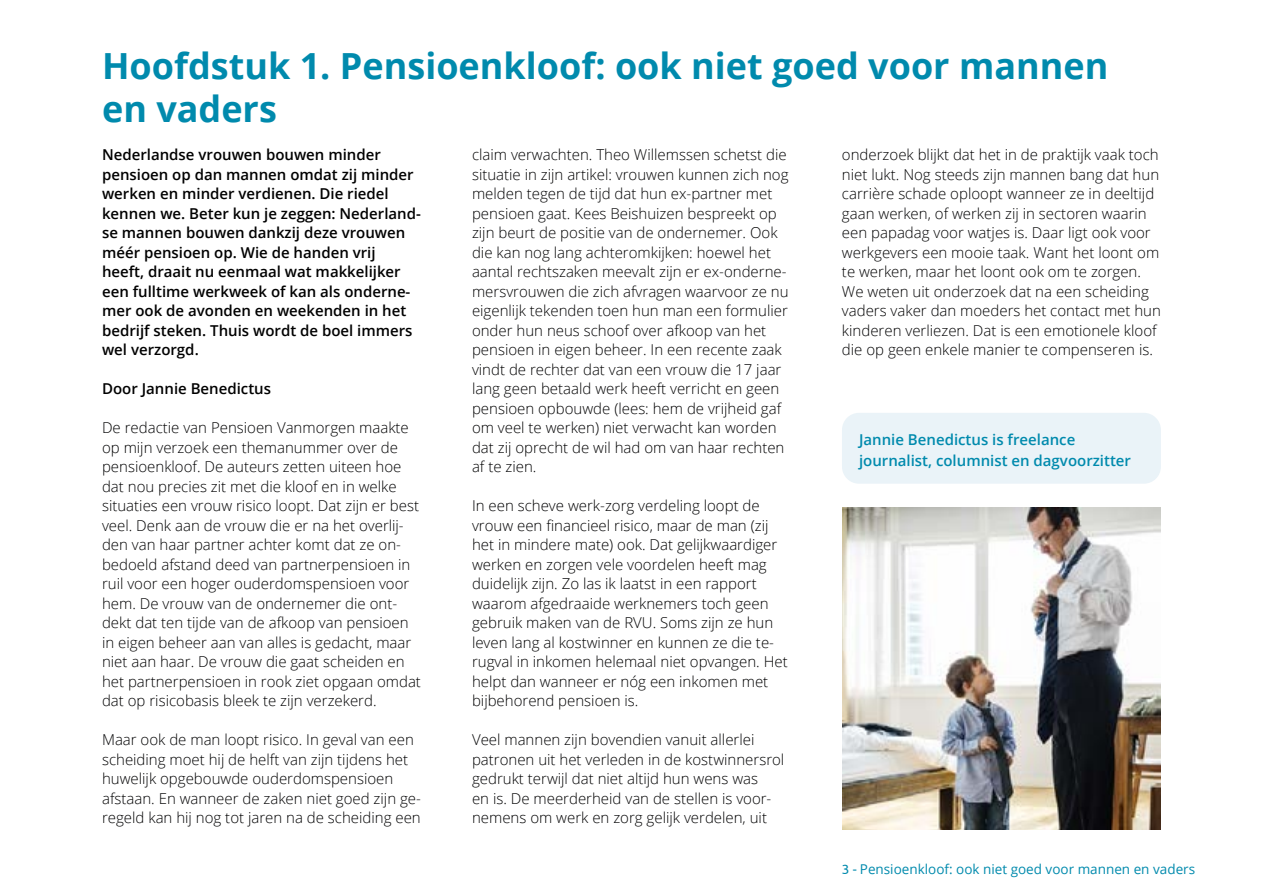
<style>
.page{position:relative;width:1263px;height:893px;background:#fff}
.page>*{position:absolute;margin:0;border:0;box-sizing:border-box;transform-origin:0 0}
.t1{font:700 36px/43.2px "Open Sans";color:#008aad}
.t2{font:300 15px/19.5px "Open Sans";color:#020203}
.t3{font:600 15px/19.5px "Open Sans";color:#000}
.t4{font:600 15px/21px "Open Sans";color:#008aad}
.t5{font:13.5px "Open Sans";color:#008aad}
.s1{font-family:"Ubuntu"}
</style>
<div class="page">
<img style="left:842px;top:507px;width:319px;height:322px">
<div style="left:842px;top:413px;width:319px;height:71px;background:#eaf3f8;border-radius:17px"></div>
<h1 class="t1" style="left:102px;top:43px;width:1008px">Hoofdstuk 1. Pensioenkloof: ook niet goed voor mannen en vaders</h1>
<p class="t3" style="left:102px;top:145px;width:320px">Nederlandse vrouwen bouwen minder pensioen op dan mannen omdat zij minder werken en minder verdienen. Die riedel kennen we. Beter kun je zeggen: Nederland&shy;se mannen bouwen dankzij deze vrouwen méér pensioen op. Wie de handen vrij heeft, draait nu eenmaal wat makkelijker een fulltime werkweek of kan als onderne&shy;mer ook de avonden en weekenden in het bedrijf steken. Thuis wordt de boel immers wel verzorgd.</p>
<p class="t3" style="left:102px;top:379px;width:171px">Door Jannie Benedictus</p>
<p class="t2" style="left:102px;top:418px;width:320px">De redactie van Pensioen Vanmorgen maakte op mijn verzoek een themanummer over de pensioenkloof. De auteurs zetten uiteen hoe dat nou precies zit met die kloof en in welke situaties een vrouw risico loopt. Dat zijn er best veel. Denk aan de vrouw die er na het overlij&shy;den van haar partner achter komt dat ze on&shy;bedoeld afstand deed van partnerpensioen in ruil voor een hoger ouderdomspensioen voor hem. De vrouw van de ondernemer die ont&shy;dekt dat ten tijde van de afkoop van pensioen in eigen beheer aan van alles is gedacht, maar niet aan haar. De vrouw die gaat scheiden en het partnerpensioen in rook ziet opgaan omdat dat op risicobasis bleek te zijn verzekerd.</p>
<p class="t2" style="left:102px;top:730px;width:320px">Maar ook de man loopt risico. In geval van een scheiding moet hij de helft van zijn tijdens het huwelijk opgebouwde ouderdomspensioen afstaan. En wanneer de zaken niet goed zijn ge&shy;regeld kan hij nog tot jaren na de scheiding een</p>
<p class="t2" style="left:842px;top:145px;width:320px">onderzoek blijkt dat het in de praktijk vaak toch niet lukt. Nog steeds zijn mannen bang dat hun carrière schade oploopt wanneer ze in deeltijd gaan werken, of werken zij in sectoren waarin een papadag voor watjes is. Daar ligt ook voor werkgevers een mooie taak. Want het loont om te werken, maar het loont ook om te zorgen.<br>We weten uit onderzoek dat na een scheiding vaders vaker dan moeders het contact met hun kinderen verliezen. Dat is een emotionele kloof die op geen enkele manier te compenseren is.</p>
<p class="t2" style="left:472px;top:145px;width:318px">claim verwachten. Theo Willemssen schetst die situatie in zijn artikel: vrouwen kunnen zich nog melden tegen de tijd dat hun ex-partner met pensioen gaat. Kees Beishuizen bespreekt op zijn beurt de positie van de ondernemer. Ook die kan nog lang achteromkijken: hoewel het aantal rechtszaken meevalt zijn er ex-onderne&shy;mersvrouwen die zich afvragen waarvoor ze nu eigenlijk tekenden toen hun man een formulier onder hun neus schoof over afkoop van het pensioen in eigen beheer. In een recente zaak vindt de rechter dat van een vrouw die 17 jaar lang geen betaald werk heeft verricht en geen pensioen opbouwde (lees: hem de vrijheid gaf om veel te werken) niet verwacht kan worden dat zij oprecht de wil had om van haar rechten af te zien.</p>
<p class="t2" style="left:472px;top:496px;width:317px">In een scheve werk-zorg verdeling loopt de vrouw een financieel risico, maar de man (zij het in mindere mate) ook. Dat gelijkwaardiger werken en zorgen vele voordelen heeft mag duidelijk zijn. Zo las ik laatst in een rapport waarom afgedraaide werknemers toch geen gebruik maken van de RVU. Soms zijn ze hun leven lang al kostwinner en kunnen ze die te&shy;rugval in inkomen helemaal niet opvangen. Het helpt dan wanneer er nóg een inkomen met bijbehorend pensioen is.</p>
<p class="t2" style="left:472px;top:730px;width:314px">Veel mannen zijn bovendien vanuit allerlei patronen uit het verleden in de kostwinnersrol gedrukt terwijl dat niet altijd hun wens was<br>en is. De meerderheid van de stellen is voor&shy;nemens om werk en zorg gelijk verdelen, uit</p>
<p class="t4" style="left:859px;top:429px;width:274px">Jannie Benedictus is freelance journalist, columnist en dagvoorzitter</p>
<p class="t5" style="left:842px;top:859px;width:355px"><span class="s1">3 -</span> Pensioenkloof: ook niet goed voor mannen en vaders</p>
</div>
